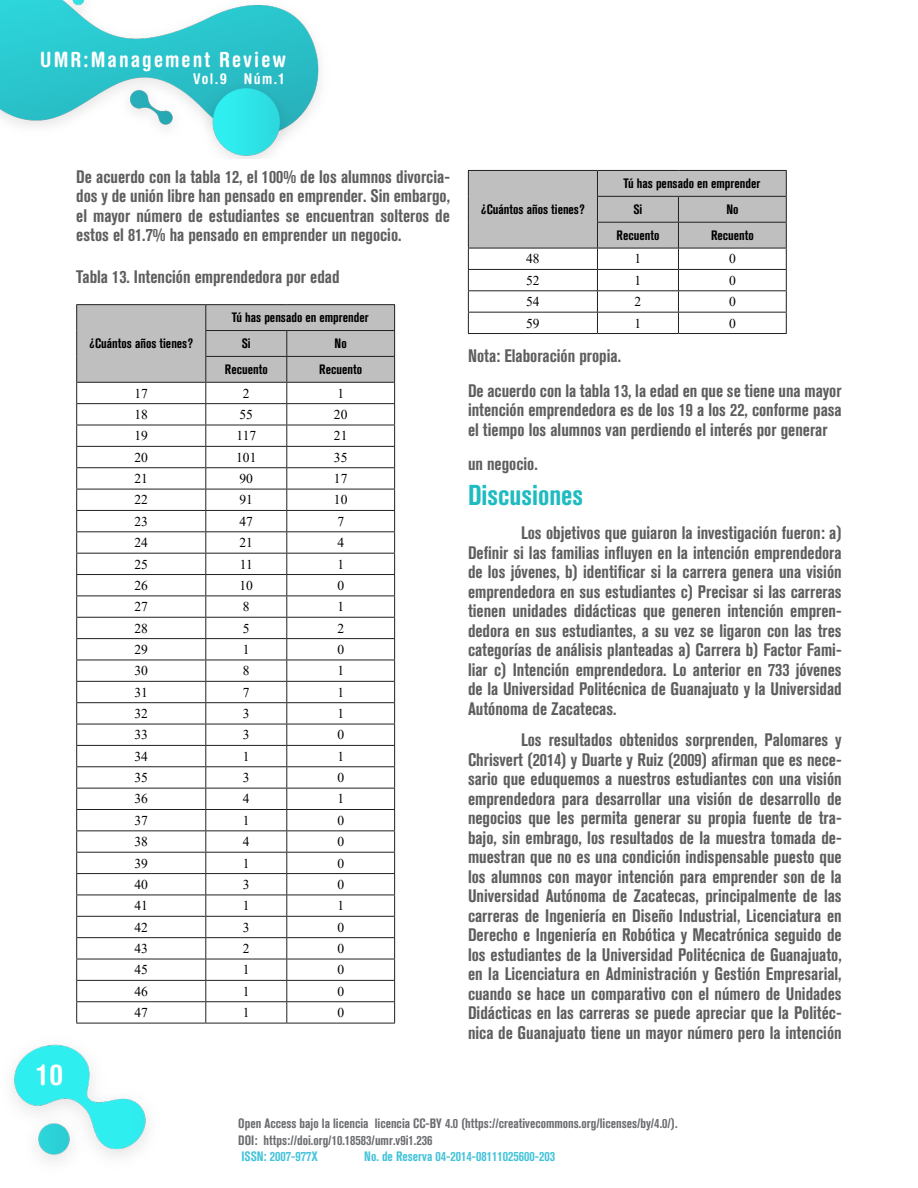
<style>
.page{position:relative;width:918px;height:1188px;background:#fff}
.page>*{position:absolute;margin:0;border:0;box-sizing:border-box;transform-origin:0 0}
.t1{font:700 condensed 28.5px "Akzidenz Grotesk BQ";color:#1ebbc0}
.t2{font:700 condensed 28.5px "Helvetica Rounded LT Std";color:#fff}
.t3{font:700 condensed 21px "Helvetica Rounded LT Std";letter-spacing:.1em;color:#fff}
.t4{font:700 condensed 18px/19.5px "Akzidenz Grotesk BQ";color:#5e5e5e;text-align:justify}
.t5{font:700 condensed 14.85px "Helvetica Rounded LT Std";letter-spacing:.1em;color:#fff}
.t6{font:13.5px "Times New Roman";color:#000}
.t7{font:700 condensed 13.5px/16.5px "Akzidenz Grotesk BQ";color:#6c6d70}
.t8{font:700 condensed 13.5px "Akzidenz Grotesk BQ";color:#000}
.t9{font:700 condensed 13.5px "Akzidenz Grotesk BQ";color:#44c3d9}
</style>
<div class="page">
<img style="left:12px;top:1044px;width:136px;height:117px">
<img style="left:0;top:0;width:320px;height:159px">
<hr style="left:76px;top:304px;width:130px;height:1px;background:#231f20">
<hr style="left:206px;top:304px;width:81px;height:1px;background:#231f20">
<hr style="left:287px;top:304px;width:108px;height:1px;background:#231f20">
<hr style="left:76px;top:1023px;width:130px;height:1px;background:#231f20">
<hr style="left:206px;top:1023px;width:81px;height:1px;background:#231f20">
<hr style="left:287px;top:1023px;width:108px;height:1px;background:#231f20">
<svg style="left:76px;top:305px;width:319px;height:718px"></svg>
<svg style="left:468px;top:170px;width:319px;height:164px"></svg>
<p class="t3" style="left:40px;top:47px;width:247px">UMR:Management Review</p>
<p class="t5" style="left:193px;top:69px;width:92px">Vol.9 Núm.1</p>
<p class="t4" style="left:76px;top:167px;width:375px">De acuerdo con la tabla 12, el 100% de los alumnos divorcia&shy;dos y de unión libre han pensado en emprender. Sin embargo, el mayor número de estudiantes se encuentran solteros de estos el 81.7% ha pensado en emprender un negocio.</p>
<p class="t4" style="left:76px;top:267px;width:265px">Tabla 13. Intención emprendedora por edad</p>
<p class="t8" style="left:89px;top:336px;width:105px">¿Cuántos años tienes?</p>
<p class="t8" style="left:232px;top:310px;width:139px">Tú has pensado en emprender</p>
<p class="t8" style="left:242px;top:336px;width:10px">Si</p>
<p class="t8" style="left:335px;top:336px;width:14px">No</p>
<p class="t8" style="left:225px;top:362px;width:44px">Recuento</p>
<p class="t8" style="left:319px;top:362px;width:44px">Recuento</p>
<p class="t6" style="left:134px;top:384px;width:15px">17</p>
<p class="t6" style="left:243px;top:384px;width:8px">2</p>
<p class="t6" style="left:337px;top:384px;width:8px">1</p>
<p class="t6" style="left:134px;top:405px;width:15px">18</p>
<p class="t6" style="left:240px;top:405px;width:15px">55</p>
<p class="t6" style="left:334px;top:405px;width:15px">20</p>
<p class="t6" style="left:134px;top:426px;width:15px">19</p>
<p class="t6" style="left:236px;top:426px;width:21px">117</p>
<p class="t6" style="left:334px;top:426px;width:15px">21</p>
<p class="t6" style="left:134px;top:448px;width:15px">20</p>
<p class="t6" style="left:236px;top:448px;width:22px">101</p>
<p class="t6" style="left:334px;top:448px;width:15px">35</p>
<p class="t6" style="left:134px;top:469px;width:15px">21</p>
<p class="t6" style="left:240px;top:469px;width:15px">90</p>
<p class="t6" style="left:334px;top:469px;width:15px">17</p>
<p class="t6" style="left:134px;top:490px;width:15px">22</p>
<p class="t6" style="left:240px;top:490px;width:15px">91</p>
<p class="t6" style="left:334px;top:490px;width:15px">10</p>
<p class="t6" style="left:134px;top:512px;width:15px">23</p>
<p class="t6" style="left:240px;top:512px;width:15px">47</p>
<p class="t6" style="left:337px;top:512px;width:8px">7</p>
<p class="t6" style="left:134px;top:533px;width:15px">24</p>
<p class="t6" style="left:240px;top:533px;width:15px">21</p>
<p class="t6" style="left:337px;top:533px;width:8px">4</p>
<p class="t6" style="left:134px;top:554px;width:15px">25</p>
<p class="t6" style="left:240px;top:554px;width:15px">11</p>
<p class="t6" style="left:337px;top:554px;width:8px">1</p>
<p class="t6" style="left:134px;top:576px;width:15px">26</p>
<p class="t6" style="left:240px;top:576px;width:15px">10</p>
<p class="t6" style="left:337px;top:576px;width:8px">0</p>
<p class="t6" style="left:134px;top:597px;width:15px">27</p>
<p class="t6" style="left:243px;top:597px;width:8px">8</p>
<p class="t6" style="left:337px;top:597px;width:8px">1</p>
<p class="t6" style="left:134px;top:619px;width:15px">28</p>
<p class="t6" style="left:243px;top:619px;width:8px">5</p>
<p class="t6" style="left:337px;top:619px;width:8px">2</p>
<p class="t6" style="left:134px;top:640px;width:15px">29</p>
<p class="t6" style="left:243px;top:640px;width:8px">1</p>
<p class="t6" style="left:337px;top:640px;width:8px">0</p>
<p class="t6" style="left:134px;top:661px;width:15px">30</p>
<p class="t6" style="left:243px;top:661px;width:8px">8</p>
<p class="t6" style="left:337px;top:661px;width:8px">1</p>
<p class="t6" style="left:134px;top:683px;width:15px">31</p>
<p class="t6" style="left:243px;top:683px;width:8px">7</p>
<p class="t6" style="left:337px;top:683px;width:8px">1</p>
<p class="t6" style="left:134px;top:704px;width:15px">32</p>
<p class="t6" style="left:243px;top:704px;width:8px">3</p>
<p class="t6" style="left:337px;top:704px;width:8px">1</p>
<p class="t6" style="left:134px;top:725px;width:15px">33</p>
<p class="t6" style="left:243px;top:725px;width:8px">3</p>
<p class="t6" style="left:337px;top:725px;width:8px">0</p>
<p class="t6" style="left:134px;top:747px;width:15px">34</p>
<p class="t6" style="left:243px;top:747px;width:8px">1</p>
<p class="t6" style="left:337px;top:747px;width:8px">1</p>
<p class="t6" style="left:134px;top:768px;width:15px">35</p>
<p class="t6" style="left:243px;top:768px;width:8px">3</p>
<p class="t6" style="left:337px;top:768px;width:8px">0</p>
<p class="t6" style="left:134px;top:789px;width:15px">36</p>
<p class="t6" style="left:243px;top:789px;width:8px">4</p>
<p class="t6" style="left:337px;top:789px;width:8px">1</p>
<p class="t6" style="left:134px;top:811px;width:15px">37</p>
<p class="t6" style="left:243px;top:811px;width:8px">1</p>
<p class="t6" style="left:337px;top:811px;width:8px">0</p>
<p class="t6" style="left:134px;top:832px;width:15px">38</p>
<p class="t6" style="left:243px;top:832px;width:8px">4</p>
<p class="t6" style="left:337px;top:832px;width:8px">0</p>
<p class="t6" style="left:134px;top:854px;width:15px">39</p>
<p class="t6" style="left:243px;top:854px;width:8px">1</p>
<p class="t6" style="left:337px;top:854px;width:8px">0</p>
<p class="t6" style="left:134px;top:875px;width:15px">40</p>
<p class="t6" style="left:243px;top:875px;width:8px">3</p>
<p class="t6" style="left:337px;top:875px;width:8px">0</p>
<p class="t6" style="left:134px;top:896px;width:15px">41</p>
<p class="t6" style="left:243px;top:896px;width:8px">1</p>
<p class="t6" style="left:337px;top:896px;width:8px">1</p>
<p class="t6" style="left:134px;top:918px;width:15px">42</p>
<p class="t6" style="left:243px;top:918px;width:8px">3</p>
<p class="t6" style="left:337px;top:918px;width:8px">0</p>
<p class="t6" style="left:134px;top:939px;width:15px">43</p>
<p class="t6" style="left:243px;top:939px;width:8px">2</p>
<p class="t6" style="left:337px;top:939px;width:8px">0</p>
<p class="t6" style="left:134px;top:960px;width:15px">45</p>
<p class="t6" style="left:243px;top:960px;width:8px">1</p>
<p class="t6" style="left:337px;top:960px;width:8px">0</p>
<p class="t6" style="left:134px;top:982px;width:15px">46</p>
<p class="t6" style="left:243px;top:982px;width:8px">1</p>
<p class="t6" style="left:337px;top:982px;width:8px">0</p>
<p class="t6" style="left:134px;top:1003px;width:15px">47</p>
<p class="t6" style="left:243px;top:1003px;width:8px">1</p>
<p class="t6" style="left:337px;top:1003px;width:8px">0</p>
<h1 class="t2" style="left:37px;top:1057px;width:28px">10</h1>
<p class="t8" style="left:481px;top:202px;width:105px">¿Cuántos años tienes?</p>
<p class="t8" style="left:623px;top:176px;width:139px">Tú has pensado en emprender</p>
<p class="t8" style="left:633px;top:202px;width:10px">Si</p>
<p class="t8" style="left:726px;top:202px;width:14px">No</p>
<p class="t8" style="left:617px;top:228px;width:44px">Recuento</p>
<p class="t8" style="left:711px;top:228px;width:44px">Recuento</p>
<p class="t6" style="left:526px;top:249px;width:15px">48</p>
<p class="t6" style="left:635px;top:249px;width:8px">1</p>
<p class="t6" style="left:729px;top:249px;width:8px">0</p>
<p class="t6" style="left:526px;top:271px;width:15px">52</p>
<p class="t6" style="left:635px;top:271px;width:8px">1</p>
<p class="t6" style="left:729px;top:271px;width:8px">0</p>
<p class="t6" style="left:526px;top:292px;width:15px">54</p>
<p class="t6" style="left:635px;top:292px;width:8px">2</p>
<p class="t6" style="left:729px;top:292px;width:8px">0</p>
<p class="t6" style="left:526px;top:313px;width:15px">59</p>
<p class="t6" style="left:635px;top:313px;width:8px">1</p>
<p class="t6" style="left:729px;top:313px;width:8px">0</p>
<p class="t4" style="left:468px;top:346px;width:155px">Nota: Elaboración propia.</p>
<p class="t4" style="left:468px;top:381px;width:375px">De acuerdo con la tabla 13, la edad en que se tiene una mayor intención emprendedora es de los 19 a los 22, conforme pasa el tiempo los alumnos van perdiendo el interés por generar</p>
<p class="t4" style="left:468px;top:454px;width:71px">un negocio.</p>
<p class="t1" style="left:468px;top:479px;width:117px">Discusiones</p>
<p class="t4" style="left:468px;top:523px;width:375px;text-indent:53px">Los objetivos que guiaron la investigación fueron: a)<br>Definir si las familias influyen en la intención emprendedora de los jóvenes, b) identificar si la carrera genera una visión emprendedora en sus estudiantes c) Precisar si las carreras tienen unidades didácticas que generen intención empren&shy;dedora en sus estudiantes, a su vez se ligaron con las tres categorías de análisis planteadas a) Carrera b) Factor Fami&shy;liar c) Intención emprendedora. Lo anterior en 733 jóvenes de la Universidad Politécnica de Guanajuato y la Universidad Autónoma de Zacatecas.</p>
<p class="t4" style="left:468px;top:730px;width:375px;text-indent:53px">Los resultados obtenidos sorprenden, Palomares y Chrisvert (2014) y Duarte y Ruiz (2009) afirman que es nece&shy;sario que eduquemos a nuestros estudiantes con una visión emprendedora para desarrollar una visión de desarrollo de negocios que les permita generar su propia fuente de tra&shy;bajo, sin embrago, los resultados de la muestra tomada de&shy;muestran que no es una condición indispensable puesto que los alumnos con mayor intención para emprender son de la Universidad Autónoma de Zacatecas, principalmente de las carreras de Ingeniería en Diseño Industrial, Licenciatura en Derecho e Ingeniería en Robótica y Mecatrónica seguido de los estudiantes de la Universidad Politécnica de Guanajuato, en la Licenciatura en Administración y Gestión Empresarial, cuando se hace un comparativo con el número de Unidades Didácticas en las carreras se puede apreciar que la Politéc&shy;nica de Guanajuato tiene un mayor número pero la intención</p>
<p class="t7" style="left:238px;top:1115px;width:441px">Open Access bajo la licencia licencia CC-BY 4.0 (https://creativecommons.org/licenses/by/4.0/).<br>DOI: https://doi.org/10.18583/umr.v9i1.236</p>
<p class="t9" style="left:241px;top:1149px;width:78px">ISSN: 2007-977X</p>
<p class="t9" style="left:364px;top:1149px;width:192px">No. de Reserva 04-2014-08111025600-203</p>
</div>
